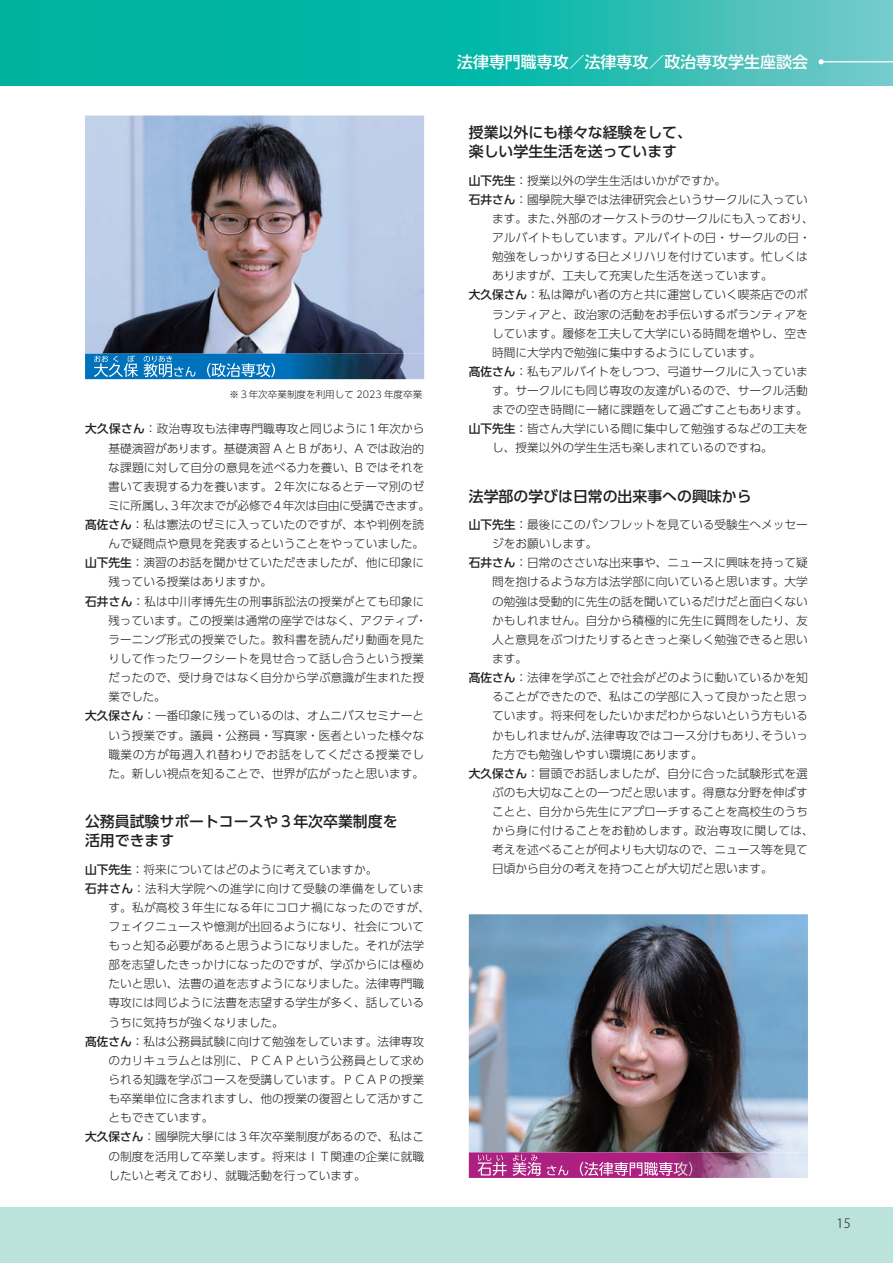
<style>
.page{position:relative;width:893px;height:1263px;background:#fff}
.page>*{position:absolute;margin:0;border:0;box-sizing:border-box;transform-origin:0 0}
.t1{font:500 15.9px "UD Shin Go Pr 6 N";color:#fff}
.t2{font:500 14.85px/19.2px "UD Shin Go Pr 6 N";color:#231f20}
.t3{font:300 12.75px "Koz Go Pr 6 N";color:#231f20}
.t4{font:300 11.7px "UD Shin Go Pr 6 N";color:#231f20}
.t5{font:300 11.7px "UD Shin Go Pr 6 N";letter-spacing:.02em;color:#231f20}
.t6{font:300 11.7px "UD Shin Go Pr 6 N";letter-spacing:.04em;color:#231f20}
.t7{font:300 11.7px "UD Shin Go Pr 6 N";letter-spacing:-.03em;color:#231f20}
.t8{font:300 9.6px "UD Shin Go Pr 6 N";color:#231f20}
.s1{font-weight:500}
</style>
<div class="page">
<div style="left:0;top:1208px;width:893px;height:55px;background:#bce2dc"></div>
<svg style="left:0;top:0;width:893px;height:85px;background:#1bb9ac"></svg>
<hr style="left:821px;top:61px;width:72px;height:1px;background:#fff">
<svg style="left:819px;top:59px;width:5px;height:5px"></svg>
<img style="left:469px;top:914px;width:339px;height:238px">
<img style="left:469px;top:1152px;width:339px;height:26px">
<img style="left:478px;top:1162px;width:15px;height:14px">
<svg style="left:478px;top:1154px;width:13px;height:7px"></svg>
<img style="left:493px;top:1162px;width:14px;height:14px">
<svg style="left:497px;top:1155px;width:6px;height:6px"></svg>
<img style="left:513px;top:1162px;width:14px;height:14px">
<img style="left:527px;top:1162px;width:14px;height:14px">
<svg style="left:513px;top:1154px;width:25px;height:7px"></svg>
<img style="left:542px;top:1165px;width:26px;height:10px">
<img style="left:580px;top:1162px;width:112px;height:14px">
<img style="left:85px;top:116px;width:339px;height:238px">
<img style="left:85px;top:354px;width:339px;height:25px">
<img style="left:94px;top:362px;width:14px;height:15px">
<img style="left:94px;top:356px;width:14px;height:6px">
<img style="left:109px;top:363px;width:15px;height:14px">
<svg style="left:113px;top:356px;width:5px;height:6px"></svg>
<img style="left:124px;top:363px;width:14px;height:14px">
<svg style="left:128px;top:355px;width:7px;height:7px"></svg>
<svg style="left:144px;top:356px;width:28px;height:21px"></svg>
<img style="left:174px;top:367px;width:22px;height:10px">
<img style="left:207px;top:363px;width:68px;height:14px">
<p class="t8" style="left:230px;top:386px;width:194px">※３年次卒業制度を利用して 2023 年度卒業</p>
<p class="t4" style="left:85px;top:419px;width:341px"><span class="s1">大久保さん</span>：政治専攻も法律専門職専攻と同じように１年次から</p>
<p class="t4" style="left:108px;top:439px;width:317px">基礎演習があります。基礎演習 A と B があり、A では政治的</p>
<p class="t4" style="left:108px;top:458px;width:318px">な課題に対して自分の意見を述べる力を養い、B ではそれを</p>
<p class="t4" style="left:108px;top:477px;width:317px">書いて表現する力を養います。２年次になるとテーマ別のゼ</p>
<p class="t7" style="left:108px;top:496px;width:324px">ミに所属し、３年次までが必修で４年次は自由に受講できます。</p>
<p class="t4" style="left:85px;top:515px;width:341px"><span class="s1">髙佐さん</span>：私は憲法のゼミに入っていたのですが、本や判例を読</p>
<p class="t4" style="left:108px;top:534px;width:317px">んで疑問点や意見を発表するということをやっていました。</p>
<p class="t4" style="left:85px;top:553px;width:341px"><span class="s1">山下先生</span>：演習のお話を聞かせていただきましたが、他に印象に</p>
<p class="t4" style="left:108px;top:572px;width:165px">残っている授業はありますか。</p>
<p class="t5" style="left:85px;top:592px;width:341px"><span class="s1">石井さん</span>：私は中川孝博先生の刑事訴訟法の授業がとても印象に</p>
<p class="t4" style="left:108px;top:611px;width:320px">残っています。この授業は通常の座学ではなく、アクティブ・</p>
<p class="t5" style="left:108px;top:630px;width:317px">ラーニング形式の授業でした。教科書を読んだり動画を見た</p>
<p class="t5" style="left:108px;top:649px;width:317px">りして作ったワークシートを見せ合って話し合うという授業</p>
<p class="t5" style="left:108px;top:668px;width:317px">だったので、受け身ではなく自分から学ぶ意識が生まれた授</p>
<p class="t4" style="left:108px;top:687px;width:59px">業でした。</p>
<p class="t4" style="left:85px;top:706px;width:341px"><span class="s1">大久保さん</span>：一番印象に残っているのは、オムニバスセミナーと</p>
<p class="t4" style="left:108px;top:726px;width:317px">いう授業です。議員・公務員・写真家・医者といった様々な</p>
<p class="t6" style="left:108px;top:745px;width:317px">職業の方が毎週入れ替わりでお話をしてくださる授業でし</p>
<p class="t4" style="left:108px;top:764px;width:317px">た。新しい視点を知ることで、世界が広がったと思います。</p>
<p class="t2" style="left:85px;top:811px;width:314px">公務員試験サポートコースや３年次卒業制度を活用できます</p>
<p class="t4" style="left:85px;top:860px;width:294px"><span class="s1">山下先生</span>：将来についてはどのように考えていますか。</p>
<p class="t6" style="left:85px;top:879px;width:341px"><span class="s1">石井さん</span>：法科大学院への進学に向けて受験の準備をしていま</p>
<p class="t5" style="left:108px;top:898px;width:323px">す。私が高校３年生になる年にコロナ禍になったのですが、</p>
<p class="t4" style="left:108px;top:917px;width:317px">フェイクニュースや憶測が出回るようになり、社会について</p>
<p class="t4" style="left:108px;top:936px;width:317px">もっと知る必要があると思うようになりました。それが法学</p>
<p class="t4" style="left:108px;top:955px;width:317px">部を志望したきっかけになったのですが、学ぶからには極め</p>
<p class="t4" style="left:108px;top:974px;width:317px">たいと思い、法曹の道を志すようになりました。法律専門職</p>
<p class="t4" style="left:108px;top:993px;width:317px">専攻には同じように法曹を志望する学生が多く、話している</p>
<p class="t4" style="left:108px;top:1013px;width:177px">うちに気持ちが強くなりました。</p>
<p class="t4" style="left:85px;top:1032px;width:341px"><span class="s1">髙佐さん</span>：私は公務員試験に向けて勉強をしています。法律専攻</p>
<p class="t4" style="left:108px;top:1051px;width:317px">のカリキュラムとは別に、ＰＣＡＰという公務員として求め</p>
<p class="t4" style="left:108px;top:1070px;width:317px">られる知識を学ぶコースを受講しています。ＰＣＡＰの授業</p>
<p class="t4" style="left:108px;top:1089px;width:317px">も卒業単位に含まれますし、他の授業の復習として活かすこ</p>
<p class="t4" style="left:108px;top:1108px;width:107px">ともできています。</p>
<p class="t4" style="left:85px;top:1127px;width:341px"><span class="s1">大久保さん</span>：國學院大學には３年次卒業制度があるので、私はこ</p>
<p class="t4" style="left:108px;top:1146px;width:317px">の制度を活用して卒業します。将来はＩＴ関連の企業に就職</p>
<p class="t4" style="left:108px;top:1166px;width:259px">したいと考えており、就職活動を行っています。</p>
<h1 class="t1" style="left:457px;top:49px;width:352px">法律専門職専攻／法律専攻／政治専攻学生座談会</h1>
<p class="t2" style="left:469px;top:122px;width:225px">授業以外にも様々な経験をして、楽しい学生生活を送っています</p>
<p class="t4" style="left:469px;top:171px;width:259px"><span class="s1">山下先生</span>：授業以外の学生生活はいかがですか。</p>
<p class="t4" style="left:469px;top:190px;width:341px"><span class="s1">石井さん</span>：國學院大學では法律研究会というサークルに入ってい</p>
<p class="t4" style="left:492px;top:209px;width:323px">ます。また、外部のオーケストラのサークルにも入っており、</p>
<p class="t4" style="left:492px;top:228px;width:320px">アルバイトもしています。アルバイトの日・サークルの日・</p>
<p class="t4" style="left:492px;top:247px;width:317px">勉強をしっかりする日とメリハリを付けています。忙しくは</p>
<p class="t4" style="left:492px;top:266px;width:282px">ありますが、工夫して充実した生活を送っています。</p>
<p class="t4" style="left:469px;top:285px;width:341px"><span class="s1">大久保さん</span>：私は障がい者の方と共に運営していく喫茶店でのボ</p>
<p class="t4" style="left:492px;top:305px;width:317px">ランティアと、政治家の活動をお手伝いするボランティアを</p>
<p class="t4" style="left:492px;top:324px;width:317px">しています。履修を工夫して大学にいる時間を増やし、空き</p>
<p class="t4" style="left:492px;top:343px;width:270px">時間に大学内で勉強に集中するようにしています。</p>
<p class="t4" style="left:469px;top:362px;width:341px"><span class="s1">髙佐さん</span>：私もアルバイトをしつつ、弓道サークルに入っていま</p>
<p class="t4" style="left:492px;top:381px;width:317px">す。サークルにも同じ専攻の友達がいるので、サークル活動</p>
<p class="t4" style="left:492px;top:400px;width:317px">までの空き時間に一緒に課題をして過ごすこともあります。</p>
<p class="t4" style="left:469px;top:419px;width:341px"><span class="s1">山下先生</span>：皆さん大学にいる間に集中して勉強するなどの工夫を</p>
<p class="t4" style="left:492px;top:439px;width:282px">し、授業以外の学生生活も楽しまれているのですね。</p>
<p class="t2" style="left:469px;top:486px;width:284px">法学部の学びは日常の出来事への興味から</p>
<p class="t4" style="left:469px;top:515px;width:341px"><span class="s1">山下先生</span>：最後にこのパンフレットを見ている受験生へメッセー</p>
<p class="t4" style="left:492px;top:534px;width:107px">ジをお願いします。</p>
<p class="t4" style="left:469px;top:553px;width:341px"><span class="s1">石井さん</span>：日常のささいな出来事や、ニュースに興味を持って疑</p>
<p class="t4" style="left:492px;top:573px;width:317px">問を抱けるような方は法学部に向いていると思います。大学</p>
<p class="t4" style="left:492px;top:592px;width:317px">の勉強は受動的に先生の話を聞いているだけだと面白くない</p>
<p class="t4" style="left:492px;top:611px;width:317px">かもしれません。自分から積極的に先生に質問をしたり、友</p>
<p class="t4" style="left:492px;top:630px;width:317px">人と意見をぶつけたりするときっと楽しく勉強できると思い</p>
<p class="t4" style="left:492px;top:649px;width:37px">ます。</p>
<p class="t4" style="left:469px;top:668px;width:341px"><span class="s1">髙佐さん</span>：法律を学ぶことで社会がどのように動いているかを知</p>
<p class="t4" style="left:492px;top:687px;width:317px">ることができたので、私はこの学部に入って良かったと思っ</p>
<p class="t4" style="left:492px;top:706px;width:317px">ています。将来何をしたいかまだわからないという方もいる</p>
<p class="t4" style="left:492px;top:726px;width:317px">かもしれませんが、法律専攻ではコース分けもあり、そういっ</p>
<p class="t4" style="left:492px;top:745px;width:212px">た方でも勉強しやすい環境にあります。</p>
<p class="t4" style="left:469px;top:764px;width:341px"><span class="s1">大久保さん</span>：冒頭でお話しましたが、自分に合った試験形式を選</p>
<p class="t4" style="left:492px;top:783px;width:317px">ぶのも大切なことの一つだと思います。得意な分野を伸ばす</p>
<p class="t4" style="left:492px;top:802px;width:317px">ことと、自分から先生にアプローチすることを高校生のうち</p>
<p class="t5" style="left:492px;top:821px;width:323px">から身に付けることをお勧めします。政治専攻に関しては、</p>
<p class="t4" style="left:492px;top:840px;width:317px">考えを述べることが何よりも大切なので、ニュース等を見て</p>
<p class="t4" style="left:492px;top:859px;width:282px">日頃から自分の考えを持つことが大切だと思います。</p>
<p class="t3" style="left:836px;top:1216px;width:16px">15</p>
</div>
